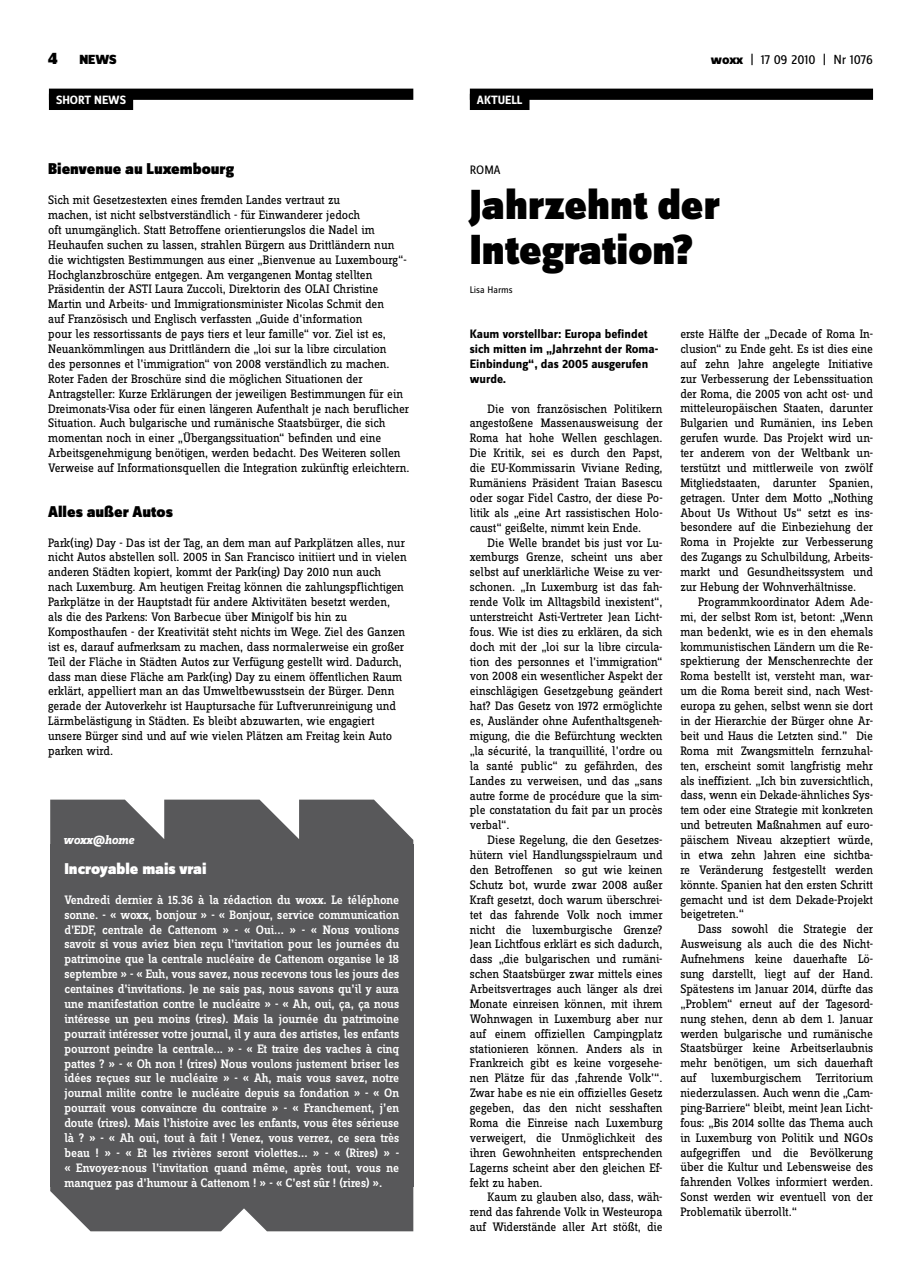
<style>
.page{position:relative;width:922px;height:1276px;background:#fff}
.page>*{position:absolute;margin:0;border:0;box-sizing:border-box;transform-origin:0 0}
.t1{font:900 43.75px/44.6px "Zine Sans Dis";color:#000}
.t2{font:900 16.25px "Zine Sans Dis";color:#000}
.t3{font:900 16.25px "Zine Sans Dis";color:#fff}
.t4{font:13.75px "Zine Sans Dis";color:#000}
.t5{font:900 13.75px "Zine Sans Dis";color:#000}
.t6{font:12.75px/14.9px "Zine Slab Dis";letter-spacing:-.01em;color:#000;text-align:justify}
.t7{font:500 12.75px/14.9px "Zine Slab Dis";color:#fff;text-align:justify}
.t8{font:700 12.75px/14.9px "Zine Sans Dis";color:#000}
.t9{font:italic 700 12.75px "Zine Slab Dis";letter-spacing:-.01em;color:#fff}
.t10{font:12.75px "Zine Sans Dis";color:#000}
.t11{font:700 12.5px "Zine Sans Dis";color:#fff}
.t12{font:10px "Zine Sans Dis";color:#000}
.s1{font-size:17.5px}
.s2{font-weight:800}
</style>
<div class="page">
<div style="left:469px;top:89px;width:403px;height:11px;background:#000"></div>
<div style="left:469px;top:94px;width:60px;height:16px;background:#000"></div>
<div style="left:49px;top:89px;width:364px;height:11px;background:#000"></div>
<div style="left:49px;top:94px;width:84px;height:16px;background:#000"></div>
<svg style="left:50px;top:799px;width:363px;height:45px;background:#727273"></svg>
<svg style="left:50px;top:1186px;width:363px;height:45px;background:#646466"></svg>
<div style="left:50px;top:844px;width:363px;height:342px;background:#58585a"></div>
<p class="t5" style="left:48px;top:53px;width:70px"><span class="s1">4</span> NEWS</p>
<p class="t4" style="left:710px;top:53px;width:163px"><span class="s2">woxx</span> | 17 09 2010 | Nr 1076</p>
<p class="t11" style="left:56px;top:93px;width:71px">SHORT NEWS</p>
<p class="t11" style="left:477px;top:93px;width:47px">AKTUELL</p>
<p class="t2" style="left:48px;top:160px;width:187px">Bienvenue au Luxembourg</p>
<p class="t6" style="left:48px;top:193px;width:363px;text-align:left">Sich mit Gesetzestexten eines fremden Landes vertraut zu<br>machen, ist nicht selbstverständlich - für Einwanderer jedoch<br>oft unumgänglich. Statt Betroffene orientierungslos die Nadel im Heuhaufen suchen zu lassen, strahlen Bürgern aus Drittländern nun die wichtigsten Bestimmungen aus einer „Bienvenue au Luxembourg“- Hochglanzbroschüre entgegen. Am vergangenen Montag stellten Präsidentin der ASTI Laura Zuccoli, Direktorin des OLAI Christine Martin und Arbeits- und Immigrationsminister Nicolas Schmit den<br>auf Französisch und Englisch verfassten „Guide d’information<br>pour les ressortissants de pays tiers et leur famille“ vor. Ziel ist es, Neuankömmlingen aus Drittländern die „loi sur la libre circulation<br>des personnes et l’immigration“ von 2008 verständlich zu machen.<br>Roter Faden der Broschüre sind die möglichen Situationen der Antragsteller: Kurze Erklärungen der jeweiligen Bestimmungen für ein Dreimonats-Visa oder für einen längeren Aufenthalt je nach beruflicher Situation. Auch bulgarische und rumänische Staatsbürger, die sich momentan noch in einer „Übergangssituation“ befinden und eine Arbeitsgenehmigung benötigen, werden bedacht. Des Weiteren sollen Verweise auf Informationsquellen die Integration zukünftig erleichtern.</p>
<p class="t2" style="left:48px;top:503px;width:126px">Alles außer Autos</p>
<p class="t6" style="left:48px;top:535px;width:360px;text-align:left">Park(ing) Day - Das ist der Tag, an dem man auf Parkplätzen alles, nur nicht Autos abstellen soll. 2005 in San Francisco initiiert und in vielen anderen Städten kopiert, kommt der Park(ing) Day 2010 nun auch nach Luxemburg. Am heutigen Freitag können die zahlungspflichtigen Parkplätze in der Hauptstadt für andere Aktivitäten besetzt werden, als die des Parkens: Von Barbecue über Minigolf bis hin zu Komposthaufen - der Kreativität steht nichts im Wege. Ziel des Ganzen ist es, darauf aufmerksam zu machen, dass normalerweise ein großer Teil der Fläche in Städten Autos zur Verfügung gestellt wird. Dadurch, dass man diese Fläche am Park(ing) Day zu einem öffentlichen Raum erklärt, appelliert man an das Umweltbewusstsein der Bürger. Denn gerade der Autoverkehr ist Hauptursache für Luftverunreinigung und Lärmbelästigung in Städten. Es bleibt abzuwarten, wie engagiert unsere Bürger sind und auf wie vielen Plätzen am Freitag kein Auto parken wird.</p>
<p class="t9" style="left:63px;top:833px;width:72px">woxx@home</p>
<p class="t3" style="left:64px;top:860px;width:143px">Incroyable mais vrai</p>
<p class="t7" style="left:64px;top:893px;width:336px">Vendredi dernier à 15.36 à la rédaction du woxx. Le téléphone sonne. - « woxx, bonjour » - « Bonjour, service communication d’EDF, centrale de Cattenom » - « Oui... » - « Nous voulions savoir si vous aviez bien reçu l’invitation pour les journées du patrimoine que la centrale nucléaire de Cattenom organise le 18 septembre » - « Euh, vous savez, nous recevons tous les jours des centaines d’invitations. Je ne sais pas, nous savons qu’il y aura une manifestation contre le nucléaire » - « Ah, oui, ça, ça nous intéresse un peu moins (rires). Mais la journée du patrimoine pourrait intéresser votre journal, il y aura des artistes, les enfants pourront peindre la centrale... » - « Et traire des vaches à cinq pattes ? » - « Oh non ! (rires) Nous voulons justement briser les idées reçues sur le nucléaire » - « Ah, mais vous savez, notre journal milite contre le nucléaire depuis sa fondation » - « On pourrait vous convaincre du contraire » - « Franchement, j’en doute (rires). Mais l’histoire avec les enfants, vous êtes sérieuse là ? » - « Ah oui, tout à fait ! Venez, vous verrez, ce sera très beau ! » - « Et les rivières seront violettes... » - « (Rires) » - « Envoyez-nous l’invitation quand même, après tout, vous ne manquez pas d’humour à Cattenom ! » - « C’est sûr ! (rires) ».</p>
<p class="t10" style="left:469px;top:163px;width:32px">ROMA</p>
<h1 class="t1" style="left:469px;top:185px;width:251px">Jahrzehnt der<br>Integration?</h1>
<p class="t12" style="left:469px;top:285px;width:44px">Lisa Harms</p>
<p class="t8" style="left:469px;top:327px;width:190px">Kaum vorstellbar: Europa befindet sich mitten im „Jahrzehnt der Roma-<br>Einbindung“, das 2005 ausgerufen wurde.</p>
<p class="t6" style="left:469px;top:402px;width:194px;text-indent:18px">Die von französischen Politikern angestoßene Massenausweisung der Roma hat hohe Wellen geschlagen.<br>Die Kritik, sei es durch den Papst, die EU-Kommissarin Viviane Reding, Rumäniens Präsident Traian Basescu oder sogar Fidel Castro, der diese Po&shy;litik als „eine Art rassistischen Holo&shy;caust“ geißelte, nimmt kein Ende.</p>
<p class="t6" style="left:469px;top:535px;width:194px;text-indent:18px">Die Welle brandet bis just vor Lu&shy;xemburgs Grenze, scheint uns aber selbst auf unerklärliche Weise zu ver&shy;schonen. „In Luxemburg ist das fah&shy;rende Volk im Alltagsbild inexistent“, unterstreicht Asti-Vertreter Jean Licht&shy;fous. Wie ist dies zu erklären, da sich doch mit der „loi sur la libre circula&shy;tion des personnes et l’immigration“ von 2008 ein wesentlicher Aspekt der einschlägigen Gesetzgebung geändert hat? Das Gesetz von 1972 ermöglichte es, Ausländer ohne Aufenthaltsgeneh&shy;migung, die die Befürchtung weckten „la sécurité, la tranquillité, l’ordre ou la santé public“ zu gefährden, des Landes zu verweisen, und das „sans autre forme de procédure que la sim&shy;ple constatation du fait par un procès verbal“.</p>
<p class="t6" style="left:469px;top:833px;width:194px;text-indent:18px">Diese Regelung, die den Gesetzes&shy;hütern viel Handlungsspielraum und den Betroffenen so gut wie keinen Schutz bot, wurde zwar 2008 außer Kraft gesetzt, doch warum überschrei&shy;tet das fahrende Volk noch immer nicht die luxemburgische Grenze?<br>Jean Lichtfous erklärt es sich dadurch, dass „die bulgarischen und rumäni&shy;schen Staatsbürger zwar mittels eines Arbeitsvertrages auch länger als drei Monate einreisen können, mit ihrem Wohnwagen in Luxemburg aber nur auf einem offiziellen Campingplatz stationieren können. Anders als in Frankreich gibt es keine vorgesehe&shy;nen Plätze für das ‚fahrende Volk’“.<br>Zwar habe es nie ein offizielles Gesetz gegeben, das den nicht sesshaften Roma die Einreise nach Luxemburg verweigert, die Unmöglichkeit des ihren Gewohnheiten entsprechenden Lagerns scheint aber den gleichen Ef&shy;fekt zu haben.</p>
<p class="t6" style="left:470px;top:1190px;width:194px;text-indent:18px">Kaum zu glauben also, dass, wäh&shy;rend das fahrende Volk in Westeuropa auf Widerstände aller Art stößt, die</p>
<p class="t6" style="left:680px;top:327px;width:194px">erste Hälfte der „Decade of Roma In&shy;clusion“ zu Ende geht. Es ist dies eine auf zehn Jahre angelegte Initiative zur Verbesserung der Lebenssituation der Roma, die 2005 von acht ost- und mitteleuropäischen Staaten, darunter Bulgarien und Rumänien, ins Leben gerufen wurde. Das Projekt wird un&shy;ter anderem von der Weltbank un&shy;terstützt und mittlerweile von zwölf Mitgliedstaaten, darunter Spanien, getragen. Unter dem Motto „Nothing About Us Without Us“ setzt es ins&shy;besondere auf die Einbeziehung der Roma in Projekte zur Verbesserung des Zugangs zu Schulbildung, Arbeits&shy;markt und Gesundheitssystem und zur Hebung der Wohnverhältnisse.</p>
<p class="t6" style="left:680px;top:595px;width:194px;text-indent:18px">Programmkoordinator Adem Ade&shy;mi, der selbst Rom ist, betont: „Wenn man bedenkt, wie es in den ehemals kommunistischen Ländern um die Re&shy;spektierung der Menschenrechte der Roma bestellt ist, versteht man, war&shy;um die Roma bereit sind, nach West&shy;europa zu gehen, selbst wenn sie dort in der Hierarchie der Bürger ohne Ar&shy;beit und Haus die Letzten sind.” Die Roma mit Zwangsmitteln fernzuhal&shy;ten, erscheint somit langfristig mehr als ineffizient. „Ich bin zuversichtlich, dass, wenn ein Dekade-ähnliches Sys&shy;tem oder eine Strategie mit konkreten und betreuten Maßnahmen auf euro&shy;päischem Niveau akzeptiert würde, in etwa zehn Jahren eine sichtba&shy;re Veränderung festgestellt werden könnte. Spanien hat den ersten Schritt gemacht und ist dem Dekade-Projekt beigetreten.“</p>
<p class="t6" style="left:680px;top:922px;width:194px;text-indent:18px">Dass sowohl die Strategie der Ausweisung als auch die des Nicht-Aufnehmens keine dauerhafte Lö&shy;sung darstellt, liegt auf der Hand.<br>Spätestens im Januar 2014, dürfte das „Problem“ erneut auf der Tagesord&shy;nung stehen, denn ab dem 1. Januar werden bulgarische und rumänische Staatsbürger keine Arbeitserlaubnis mehr benötigen, um sich dauerhaft auf luxemburgischem Territorium niederzulassen. Auch wenn die „Cam&shy;ping-Barriere“ bleibt, meint Jean Licht&shy;fous: „Bis 2014 sollte das Thema auch in Luxemburg von Politik und NGOs aufgegriffen und die Bevölkerung über die Kultur und Lebensweise des fahrenden Volkes informiert werden.<br>Sonst werden wir eventuell von der Problematik überrollt.“</p>
</div>
